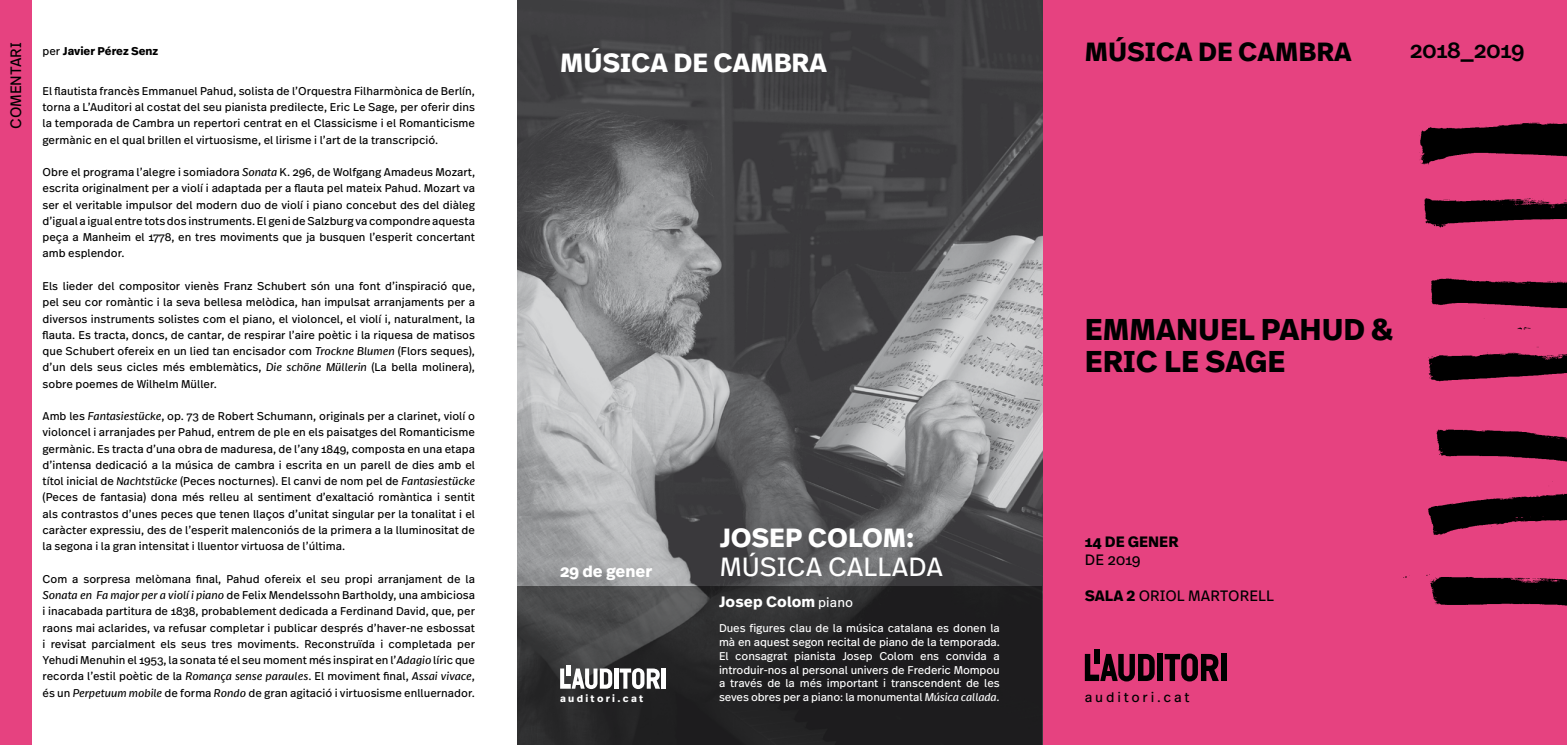
<style>
.page{position:relative;width:1567px;height:745px;background:#fff}
.page>*{position:absolute;margin:0;border:0;box-sizing:border-box;transform-origin:0 0}
.t1{font:700 30px/32.5px "Real Text Pro";color:#000}
.t2{font:700 26.25px "Real Text Pro";color:#fff}
.t3{font:700 26.25px "Real Text Pro";color:#000}
.t4{font:26.25px "Real Text Pro";color:#fff}
.t5{font:500 22.5px "Real Text Pro";letter-spacing:-.01em;color:#000}
.t6{font:700 16.25px "Real Text Pro";color:#fff}
.t7{font:15px "Real Text Pro";color:#000}
.t8{font:700 15px "Real Text Pro";letter-spacing:.01em;color:#fff}
.t9{font:700 15px "Real Text Pro";color:#000}
.t10{font:13.75px "Real Text Pro";letter-spacing:.2em;color:#000}
.t11{font:11.25px/16.2px "Real Text Pro";color:#000;text-align:justify}
.t12{font:11.25px/13.8px "Real Text Pro";letter-spacing:-.01em;color:#fff;text-align:justify}
.t13{font:700 11.25px "Real Text Pro";color:#000}
.t14{font:700 10px "Real Text Pro";letter-spacing:.23em;color:#fff}
.s1{font-weight:400}
.s2{font-style:italic}
.s3{font-weight:400;font-size:13.12px}
.s4{font-weight:700}
</style>
<div class="page">
<div style="left:1042px;top:0;width:524px;height:744px;background:#e64280"></div>
<img style="left:1403px;top:122px;width:163px;height:484px">
<div style="left:1093px;top:648px;width:6px;height:15px;background:#000"></div>
<svg style="left:1084px;top:653px;width:70px;height:28px"></svg>
<div style="left:1157px;top:653px;width:5px;height:27px;background:#000"></div>
<svg style="left:1164px;top:653px;width:54px;height:28px"></svg>
<div style="left:1221px;top:653px;width:5px;height:27px;background:#000"></div>
<div style="left:0;top:0;width:32px;height:744px;background:#e64280"></div>
<img style="left:517px;top:0;width:525px;height:586px">
<svg style="left:517px;top:586px;width:525px;height:158px;background:#282829"></svg>
<svg style="left:567px;top:664px;width:4px;height:4px"></svg>
<svg style="left:560px;top:668px;width:52px;height:20px"></svg>
<hr style="left:614px;top:668px;width:4px;height:20px;background:#fff">
<svg style="left:619px;top:667px;width:41px;height:21px"></svg>
<hr style="left:662px;top:668px;width:4px;height:20px;background:#fff">
<h3 class="t7" style="left:6px;top:129px;width:88px;rotate:-90deg">COMENTARI</h3>
<p class="t13" style="left:43px;top:43px;width:117px"><span class="s1">per</span> Javier Pérez Senz</p>
<p class="t11" style="left:43px;top:82px;width:434px">El flautista francès Emmanuel Pahud, solista de l’Orquestra Filharmònica de Berlín, torna a L’Auditori al costat del seu pianista predilecte, Eric Le Sage, per oferir dins la temporada de Cambra un repertori centrat en el Classicisme i el Romanticisme germànic en el qual brillen el virtuosisme, el lirisme i l’art de la transcripció.</p>
<p class="t11" style="left:43px;top:164px;width:434px">Obre el programa l’alegre i somiadora <span class="s2">Sonata</span> K. 296, de Wolfgang Amadeus Mozart, escrita originalment per a violí i adaptada per a flauta pel mateix Pahud. Mozart va ser el veritable impulsor del modern duo de violí i piano concebut des del diàleg d’igual a igual entre tots dos instruments. El geni de Salzburg va compondre aquesta peça a Manheim el 1778, en tres moviments que ja busquen l’esperit concertant amb esplendor.</p>
<p class="t11" style="left:43px;top:277px;width:434px">Els lieder del compositor vienès Franz Schubert són una font d’inspiració que, pel seu cor romàntic i la seva bellesa melòdica, han impulsat arranjaments per a diversos instruments solistes com el piano, el violoncel, el violí i, naturalment, la flauta. Es tracta, doncs, de cantar, de respirar l’aire poètic i la riquesa de matisos que Schubert ofereix en un lied tan encisador com <span class="s2">Trockne Blumen</span> (Flors seques), d’un dels seus cicles més emblemàtics, <span class="s2">Die schöne Müllerin</span> (La bella molinera), sobre poemes de Wilhelm Müller.</p>
<p class="t11" style="left:43px;top:407px;width:434px">Amb les <span class="s2">Fantasiestücke</span>, op. 73 de Robert Schumann, originals per a clarinet, violí o violoncel i arranjades per Pahud, entrem de ple en els paisatges del Romanticisme germànic. Es tracta d’una obra de maduresa, de l’any 1849, composta en una etapa d’intensa dedicació a la música de cambra i escrita en un parell de dies amb el títol inicial de <span class="s2">Nachtstücke</span> (Peces nocturnes). El canvi de nom pel de <span class="s2">Fantasiestücke </span>(Peces de fantasia) dona més relleu al sentiment d’exaltació romàntica i sentit als contrastos d’unes peces que tenen llaços d’unitat singular per la tonalitat i el caràcter expressiu, des de l’esperit malenconiós de la primera a la lluminositat de la segona i la gran intensitat i lluentor virtuosa de l’última.</p>
<p class="t11" style="left:43px;top:570px;width:434px">Com a sorpresa melòmana final, Pahud ofereix el seu propi arranjament de la <span class="s2">Sonata en Fa major per a violí i piano</span> de Felix Mendelssohn Bartholdy, una ambiciosa i inacabada partitura de 1838, probablement dedicada a Ferdinand David, que, per raons mai aclarides, va refusar completar i publicar després d’haver-ne esbossat i revisat parcialment els seus tres moviments. Reconstruïda i completada per Yehudi Menuhin el 1953, la sonata té el seu moment més inspirat en l’<span class="s2">Adagio</span> líric que recorda l’estil poètic de la <span class="s2">Romança sense paraules</span>. El moviment final, <span class="s2">Assai vivace</span>, és un <span class="s2">Perpetuum mobile</span> de forma <span class="s2">Rondo</span> de gran agitació i virtuosisme enlluernador.</p>
<h2 class="t2" style="left:560px;top:43px;width:268px">MÚSICA DE CAMBRA</h2>
<h3 class="t6" style="left:560px;top:559px;width:94px">29 de gener</h3>
<h2 class="t2" style="left:719px;top:518px;width:196px">JOSEP COLOM:</h2>
<h2 class="t4" style="left:719px;top:548px;width:225px">MÚSICA CALLADA</h2>
<h3 class="t8" style="left:719px;top:590px;width:136px">Josep Colom <span class="s3">piano</span></h3>
<p class="t12" style="left:719px;top:620px;width:282px">Dues figures clau de la música catalana es donen la mà en aquest segon recital de piano de la temporada.<br>El consagrat pianista Josep Colom ens convida a introduir-nos al personal univers de Frederic Mompou a través de la més important i transcendent de les</p>
<p class="t14" style="left:560px;top:691px;width:85px">auditori.cat</p>
<p class="t12" style="left:719px;top:689px;width:282px">seves obres per a piano: la monumental <span class="s2">Música callada</span>.</p>
<h2 class="t3" style="left:1084px;top:32px;width:268px">MÚSICA DE CAMBRA</h2>
<h3 class="t5" style="left:1409px;top:35px;width:116px">2018_2019</h3>
<h1 class="t1" style="left:1084px;top:312px;width:310px">EMMANUEL PAHUD &amp;<br>ERIC LE SAGE</h1>
<h3 class="t9" style="left:1084px;top:530px;width:95px">14 DE GENER</h3>
<h3 class="t7" style="left:1084px;top:549px;width:57px">DE 2019</h3>
<h3 class="t7" style="left:1084px;top:585px;width:191px"><span class="s4">SALA 2</span> ORIOL MARTORELL</h3>
<p class="t10" style="left:1084px;top:687px;width:106px">auditori.cat</p>
</div>
